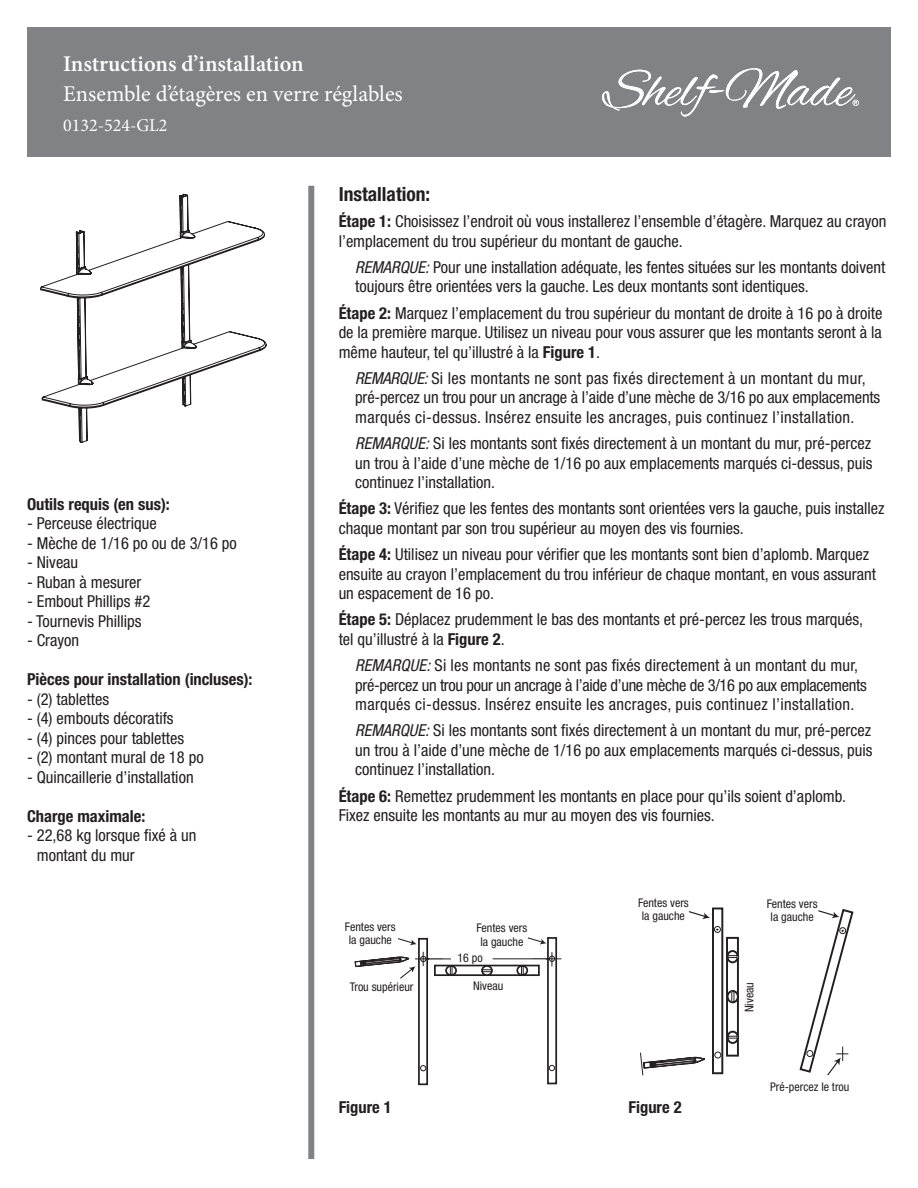
<style>
.page{position:relative;width:918px;height:1188px;background:#fff}
.page>*{position:absolute;margin:0;border:0;box-sizing:border-box;transform-origin:0 0}
.Left_Product_Name{font:22.5px "Minion Pro";color:#fff}
.Left_Product_Name-2{font:600 22.5px "Minion Pro";color:#fff}
.t1{font:700 condensed 19.5px "Helvetica Neue";color:#231f20}
.Left_Product_Name-3{font:18px "Minion Pro";color:#fff}
.t2{font:condensed 16.5px/19.5px "Helvetica Neue";color:#231f20}
.t3{font:condensed 16.5px/19.5px "Helvetica Neue";letter-spacing:.02em;color:#231f20}
.t4{font:700 condensed 16.5px "Helvetica Neue";color:#231f20}
.t5{font:condensed 12px/13.5px "Helvetica Neue";color:#231f20;text-align:center}
.s1{font-weight:700}
.s2{font-style:italic}
</style>
<div class="page">
<div style="left:27px;top:27px;width:864px;height:130px;background:#808285"></div>
<div style="left:308px;top:186px;width:6px;height:973px;background:#808285"></div>
<svg style="left:602px;top:68px;width:257px;height:49px"></svg>
<svg style="left:40px;top:193px;width:227px;height:250px"></svg>
<hr style="left:493px;top:959px;width:68px;height:1px;background:#231f20">
<svg style="left:354px;top:937px;width:204px;height:149px"></svg>
<svg style="left:639px;top:908px;width:215px;height:168px"></svg>
<p class="Left_Product_Name-2" style="left:63px;top:48px;width:242px">Instructions d’installation</p>
<p class="Left_Product_Name" style="left:63px;top:78px;width:341px">Ensemble d’étagères en verre réglables</p>
<p class="Left_Product_Name-3" style="left:63px;top:113px;width:106px">0132-524-GL2</p>
<p class="t4" style="left:27px;top:494px;width:144px">Outils requis (en sus):</p>
<p class="t2" style="left:27px;top:513px;width:131px">- Perceuse électrique</p>
<p class="t2" style="left:27px;top:533px;width:211px">- Mèche de 1/16 po ou de 3/16 po</p>
<p class="t2" style="left:27px;top:552px;width:53px">- Niveau</p>
<p class="t2" style="left:27px;top:572px;width:116px">- Ruban à mesurer</p>
<p class="t2" style="left:27px;top:591px;width:125px">- Embout Phillips #2</p>
<p class="t2" style="left:27px;top:611px;width:116px">- Tournevis Phillips</p>
<p class="t2" style="left:27px;top:630px;width:54px">- Crayon</p>
<p class="t4" style="left:27px;top:669px;width:227px">Pièces pour installation (incluses):</p>
<p class="t2" style="left:27px;top:689px;width:84px">- (2) tablettes</p>
<p class="t2" style="left:27px;top:708px;width:148px">- (4) embouts décoratifs</p>
<p class="t2" style="left:27px;top:728px;width:159px">- (4) pinces pour tablettes</p>
<p class="t2" style="left:27px;top:747px;width:178px">- (2) montant mural de 18 po</p>
<p class="t2" style="left:27px;top:767px;width:168px">- Quincaillerie d’installation</p>
<p class="t4" style="left:27px;top:806px;width:120px">Charge maximale:</p>
<p class="t2" style="left:37px;top:825px;width:161px;text-indent:-10px">- 22,68 kg lorsque fixé à un montant du mur</p>
<p class="t1" style="left:339px;top:182px;width:93px">Installation:</p>
<p class="t2" style="left:339px;top:211px;width:549px"><span class="s1">Étape 1:</span> Choisissez l’endroit où vous installerez l’ensemble d’étagère. Marquez au crayon l’emplacement du trou supérieur du montant de gauche.</p>
<p class="t2" style="left:355px;top:257px;width:532px"><span class="s2">REMARQUE:</span> Pour une installation adéquate, les fentes situées sur les montants doivent toujours être orientées vers la gauche. Les deux montants sont identiques.</p>
<p class="t2" style="left:339px;top:303px;width:545px;text-align:justify"><span class="s1">Étape 2:</span> Marquez l’emplacement du trou supérieur du montant de droite à 16 po à droite de la première marque. Utilisez un niveau pour vous assurer que les montants seront à la même hauteur, tel qu’illustré à la <span class="s1">Figure 1</span>.</p>
<p class="t3" style="left:355px;top:368px;width:527px"><span class="s2">REMARQUE:</span> Si les montants ne sont pas fixés directement à un montant du mur, pré-percez un trou pour un ancrage à l’aide d’une mèche de 3/16 po aux emplacements marqués ci-dessus. Insérez ensuite les ancrages, puis continuez l’installation.</p>
<p class="t2" style="left:355px;top:433px;width:519px;text-align:justify"><span class="s2">REMARQUE:</span> Si les montants sont fixés directement à un montant du mur, pré-percez un trou à l’aide d’une mèche de 1/16 po aux emplacements marqués ci-dessus, puis continuez l’installation.</p>
<p class="t2" style="left:339px;top:499px;width:547px"><span class="s1">Étape 3:</span> Vérifiez que les fentes des montants sont orientées vers la gauche, puis installez chaque montant par son trou supérieur au moyen des vis fournies.</p>
<p class="t2" style="left:339px;top:544px;width:539px"><span class="s1">Étape 4:</span> Utilisez un niveau pour vérifier que les montants sont bien d’aplomb. Marquez ensuite au crayon l’emplacement du trou inférieur de chaque montant, en vous assurant un espacement de 16 po.</p>
<p class="t2" style="left:339px;top:610px;width:526px"><span class="s1">Étape 5:</span> Déplacez prudemment le bas des montants et pré-percez les trous marqués, tel qu’illustré à la <span class="s1">Figure 2</span>.</p>
<p class="t2" style="left:355px;top:655px;width:513px"><span class="s2">REMARQUE:</span> Si les montants ne sont pas fixés directement à un montant du mur, pré-percez un trou pour un ancrage à l’aide d’une mèche de 3/16 po aux emplacements marqués ci-dessus. Insérez ensuite les ancrages, puis continuez l’installation.</p>
<p class="t2" style="left:355px;top:721px;width:519px;text-align:justify"><span class="s2">REMARQUE:</span> Si les montants sont fixés directement à un montant du mur, pré-percez un trou à l’aide d’une mèche de 1/16 po aux emplacements marqués ci-dessus, puis continuez l’installation.</p>
<p class="t2" style="left:339px;top:786px;width:509px"><span class="s1">Étape 6:</span> Remettez prudemment les montants en place pour qu’ils soient d’aplomb.<br>Fixez ensuite les montants au mur au moyen des vis fournies.</p>
<p class="t5" style="left:345px;top:920px;width:52px">Fentes vers la gauche</p>
<p class="t5" style="left:350px;top:980px;width:65px">Trou supérieur</p>
<p class="t5" style="left:477px;top:921px;width:52px">Fentes vers la gauche</p>
<p class="t5" style="left:458px;top:951px;width:27px">16 po</p>
<p class="t5" style="left:473px;top:979px;width:32px">Niveau</p>
<p class="t5" style="left:638px;top:896px;width:52px">Fentes vers la gauche</p>
<p class="t5" style="left:767px;top:897px;width:52px">Fentes vers la gauche</p>
<p class="t5" style="left:742px;top:1012px;width:32px;rotate:-90deg">Niveau</p>
<p class="t5" style="left:770px;top:1080px;width:81px">Pré-percez le trou</p>
<p class="t4" style="left:339px;top:1097px;width:55px">Figure 1</p>
<p class="t4" style="left:629px;top:1097px;width:55px">Figure 2</p>
</div>
